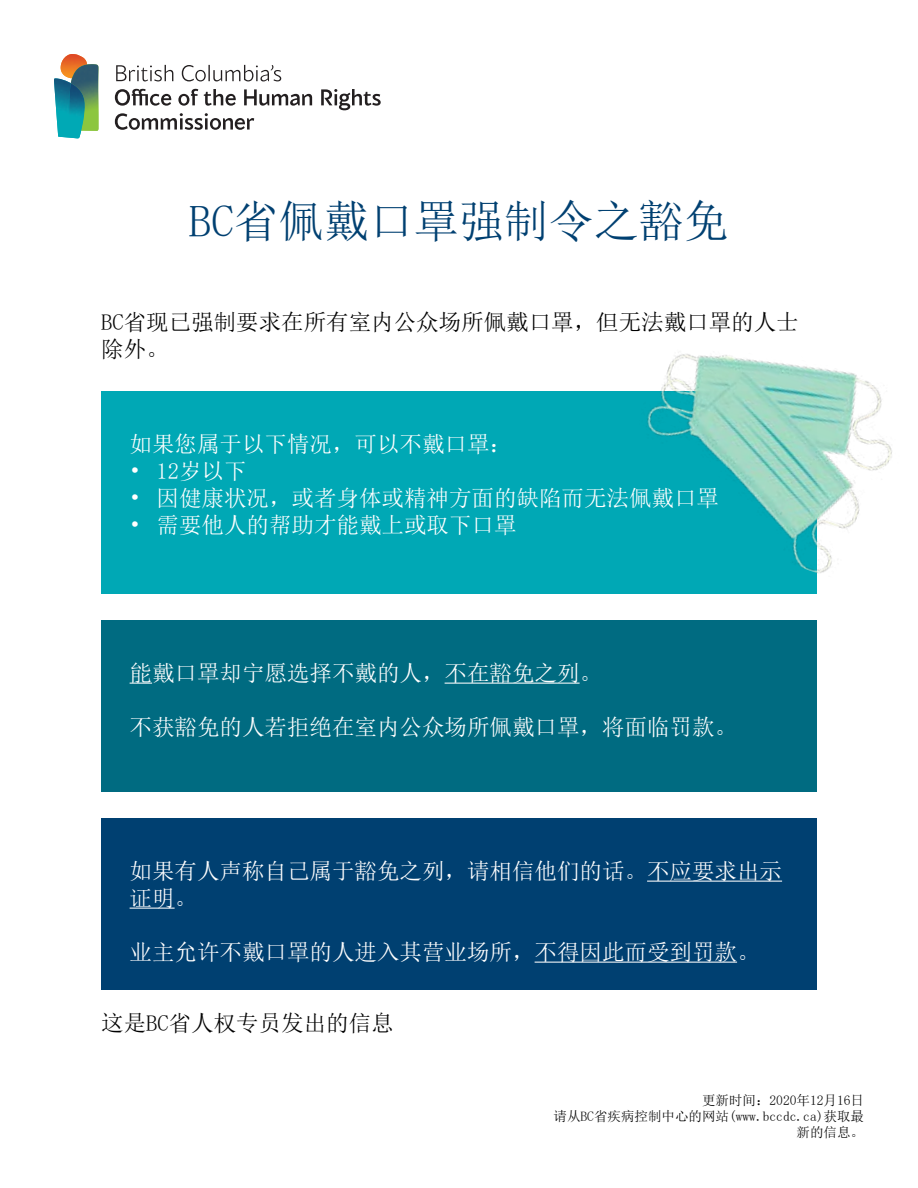
<style>
.page{position:relative;width:918px;height:1188px;background:#fff}
.page>*{position:absolute;margin:0;border:0;box-sizing:border-box;transform-origin:0 0}
.t1{font:45px "Sim Sun";color:#004071}
.t2{font:22.5px/27px "Sim Sun";color:#fff}
.t3{font:22.5px/27px "Sim Sun";color:#000}
.t4{font:13.5px/16.2px "Sim Sun";color:#000;text-align:right}
</style>
<div class="page">
<div style="left:101px;top:391px;width:716px;height:203px;background:#00a8b5"></div>
<div style="left:101px;top:620px;width:716px;height:172px;background:#006b81"></div>
<svg style="left:130px;top:683px;width:22px;height:1px"></svg>
<hr style="left:445px;top:683px;width:135px;height:1px;background:#fff">
<div style="left:101px;top:818px;width:716px;height:172px;background:#004071"></div>
<hr style="left:647px;top:881px;width:135px;height:1px;background:#fff">
<hr style="left:130px;top:908px;width:45px;height:1px;background:#fff">
<hr style="left:535px;top:962px;width:202px;height:1px;background:#fff">
<svg style="left:115px;top:65px;width:266px;height:65px"></svg>
<svg style="left:60px;top:54px;width:39px;height:78px"></svg>
<img style="left:71px;top:64px;width:27px;height:67px">
<img style="left:54px;top:78px;width:27px;height:61px">
<img style="left:68px;top:87px;width:17px;height:44px">
<img style="left:647px;top:354px;width:245px;height:219px">
<h1 class="t1" style="left:189px;top:199px;width:541px">BC省佩戴口罩强制令之豁免</h1>
<p class="t3" style="left:101px;top:308px;width:699px">BC省现已强制要求在所有室内公众场所佩戴口罩，但无法戴口罩的人士除外。</p>
<p class="t2" style="left:130px;top:431px;width:384px">如果您属于以下情况，可以不戴口罩：</p>
<p class="t2" style="left:130px;top:458px;width:118px">• 12岁以下</p>
<p class="t2" style="left:130px;top:485px;width:591px">• 因健康状况，或者身体或精神方面的缺陷而无法佩戴口罩</p>
<p class="t2" style="left:130px;top:512px;width:388px">• 需要他人的帮助才能戴上或取下口罩</p>
<p class="t2" style="left:130px;top:660px;width:474px">能戴口罩却宁愿选择不戴的人，不在豁免之列。</p>
<p class="t2" style="left:130px;top:714px;width:609px">不获豁免的人若拒绝在室内公众场所佩戴口罩，将面临罚款。</p>
<p class="t2" style="left:130px;top:858px;width:654px">如果有人声称自己属于豁免之列，请相信他们的话。不应要求出示证明。</p>
<p class="t2" style="left:130px;top:939px;width:631px">业主允许不戴口罩的人进入其营业场所，不得因此而受到罚款。</p>
<p class="t3" style="left:101px;top:1010px;width:294px">这是BC省人权专员发出的信息</p>
<p class="t4" style="left:554px;top:1092px;width:312px">更新时间：2020年12月16日<br>请从BC省疾病控制中心的网站(www.bccdc.ca)获取最新的信息。</p>
</div>
